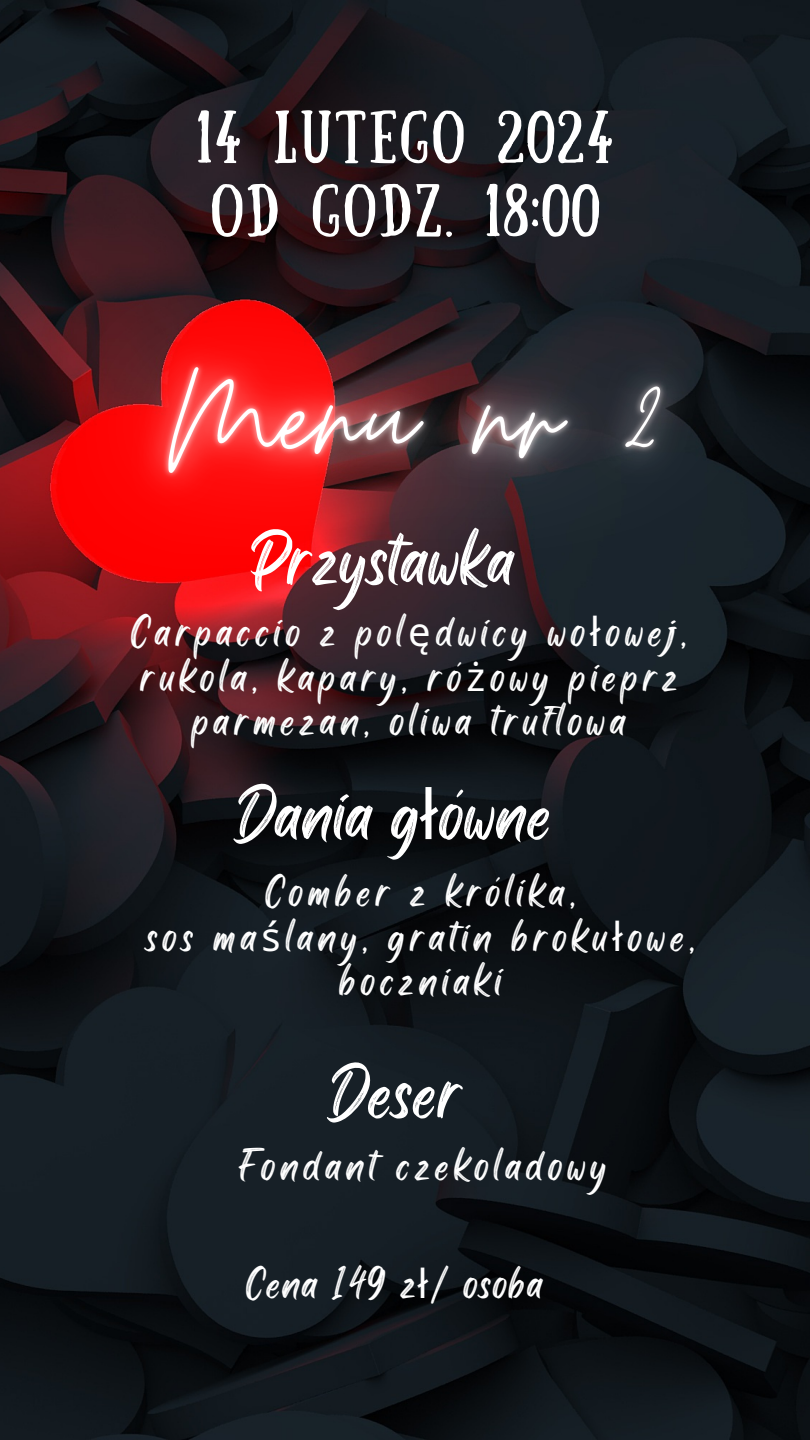
<style>
.page{position:relative;width:810px;height:1440px;background:#fff}
.page>*{position:absolute;margin:0;border:0;box-sizing:border-box;transform-origin:0 0}
.t1{font:68.5px "Black Bones";letter-spacing:.015em;color:#fff}
.t2{font:52.8px/73.5px "Sunday";letter-spacing:.06em;color:#fff}
.t3{font:40px "Black Bones";letter-spacing:.05em;color:#fff}
.t4{font:39.9px "Black Bones";letter-spacing:.13em;color:#fff}
.s1{font-family:"Noto Sans"}
</style>
<div class="page">
<img style="left:0;top:0;width:810px;height:1440px">
<img style="left:0;top:125px;width:810px;height:590px">
<h3 class="t2" style="left:197px;top:95px;width:418px">14 LUTEGO 2024<br>OD GODZ. 18:00</h3>
<h2 class="t1" style="left:251px;top:512px;width:264px">Przystawka</h2>
<p class="t4" style="left:131px;top:604px;width:556px">Carpaccio z pol<span class="s1">ę</span>dwicy wo<span class="s1">ł</span>owej,</p>
<p class="t4" style="left:140px;top:648px;width:539px">rukola, kapary, ró<span class="s1">ż</span>owy pieprz</p>
<p class="t4" style="left:192px;top:693px;width:435px">parmezan, oliwa truflowa</p>
<h2 class="t1" style="left:233px;top:766px;width:319px">Dania g<span class="s1">ł</span>ówne</h2>
<p class="t4" style="left:265px;top:864px;width:312px">Comber z królika,</p>
<p class="t4" style="left:146px;top:908px;width:550px">sos ma<span class="s1">ś</span>lany, gratin broku<span class="s1">ł</span>owe,</p>
<p class="t4" style="left:339px;top:953px;width:163px">boczniaki</p>
<h2 class="t1" style="left:327px;top:1045px;width:136px">Deser</h2>
<p class="t4" style="left:239px;top:1137px;width:369px">Fondant czekoladowy</p>
<p class="t3" style="left:246px;top:1256px;width:298px">Cena 149 z<span class="s1">ł</span>/ osoba</p>
</div>
